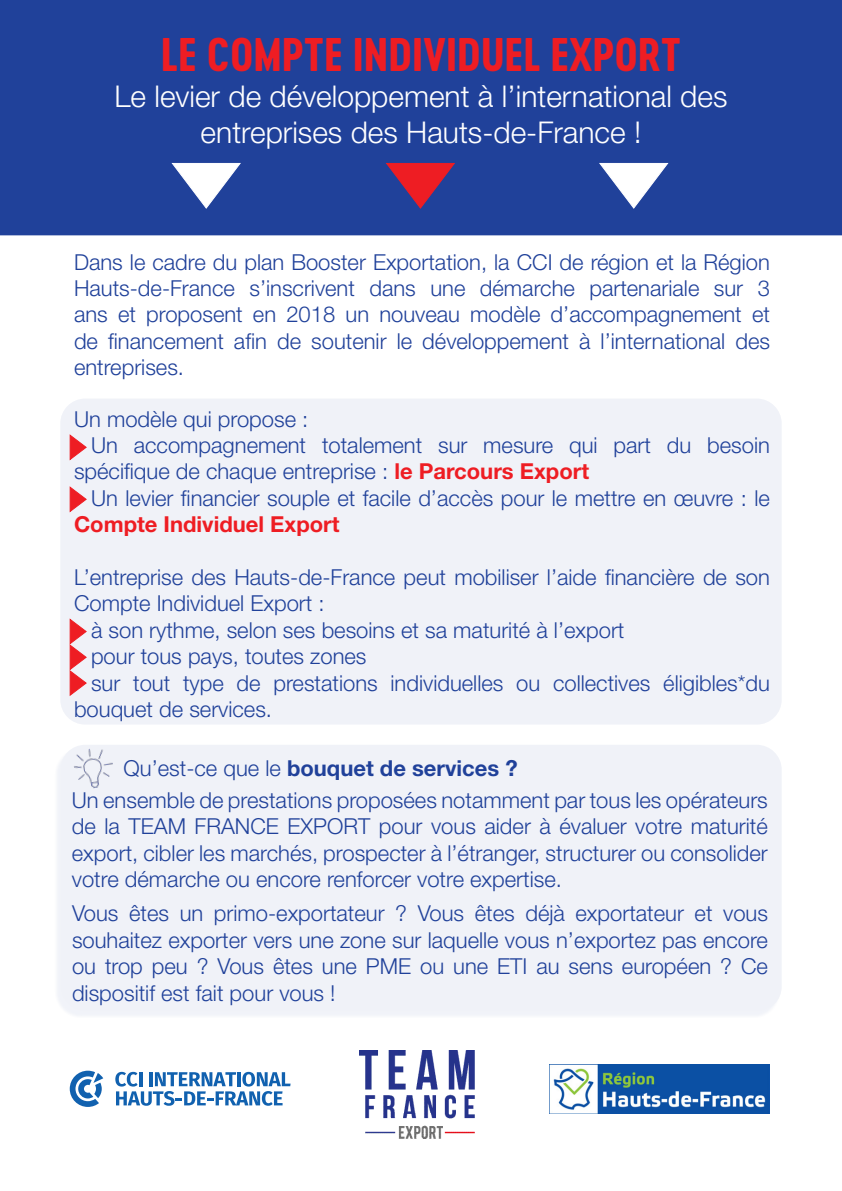
<style>
.page{position:relative;width:842px;height:1191px;background:#fff}
.page>*{position:absolute;margin:0;border:0;box-sizing:border-box;transform-origin:0 0}
.t1{font:44px "Cervo Neue Bold Neue";color:#ee1d23}
.t2{font:300 30px/36px "Helvetica Neue LT Std";color:#fff;text-align:center}
.t3{font:300 22px/26.4px "Helvetica Neue LT Std";color:#20419a}
.t4{font:700 22px "Helvetica Neue LT Std";color:#20419a}
.s1{font-weight:700;color:#ee1d23}
.s2{font-weight:300}
</style>
<div class="page">
<div style="left:0;top:0;width:842px;height:235px;background:#20419a"></div>
<div style="left:61px;top:399px;width:720px;height:324px;background:#f0f2f8;border-radius:24px"></div>
<div style="left:60px;top:398px;width:722px;height:326px;border:2px solid #20419a;border-radius:24px"></div>
<div style="left:54px;top:746px;width:727px;height:272px;background:#20419a;opacity:.9"></div>
<div style="left:61px;top:745px;width:720px;height:265px;background:#f0f2f8;border-radius:24px"></div>
<div style="left:60px;top:744px;width:722px;height:267px;border:2px solid #20419a;border-radius:24px"></div>
<svg style="left:385px;top:162px;width:70px;height:47px;background:#832f60"></svg>
<svg style="left:598px;top:162px;width:71px;height:47px"></svg>
<svg style="left:171px;top:162px;width:70px;height:47px"></svg>
<svg style="left:69px;top:434px;width:18px;height:27px"></svg>
<svg style="left:69px;top:486px;width:18px;height:27px"></svg>
<svg style="left:69px;top:618px;width:18px;height:78px"></svg>
<img style="left:72px;top:746px;width:44px;height:43px">
<img style="left:360px;top:1050px;width:115px;height:88px">
<img style="left:549px;top:1064px;width:221px;height:49px">
<svg style="left:70px;top:1070px;width:33px;height:37px"></svg>
<svg style="left:115px;top:1071px;width:176px;height:34px"></svg>
<p class="t1" style="left:161px;top:24px;width:521px">LE COMPTE INDIVIDUEL EXPORT</p>
<p class="t2" style="left:114px;top:78px;width:614px">Le levier de développement à l’international des entreprises des Hauts-de-France !</p>
<p class="t3" style="left:74px;top:248px;width:697px;text-align:justify">Dans le cadre du plan Booster Exportation, la CCI de région et la Région Hauts-de-France s’inscrivent dans une démarche partenariale sur 3 ans et proposent en 2018 un nouveau modèle d’accompagnement et de financement afin de soutenir le développement à l’international des entreprises.</p>
<p class="t3" style="left:74px;top:405px;width:236px">Un modèle qui propose :</p>
<p class="t3" style="left:74px;top:431px;width:697px;text-indent:17px">Un accompagnement totalement sur mesure qui part du besoin spécifique de chaque entreprise : <span class="s1">le Parcours Export</span></p>
<p class="t3" style="left:74px;top:484px;width:697px;text-indent:17px">Un levier financier souple et facile d’accès pour le mettre en œuvre : le<br><span class="s1">Compte Individuel Export</span></p>
<p class="t3" style="left:74px;top:563px;width:697px">L’entreprise des Hauts-de-France peut mobiliser l’aide financière de son<br>Compte Individuel Export :</p>
<p class="t3" style="left:91px;top:616px;width:535px">à son rythme, selon ses besoins et sa maturité à l’export</p>
<p class="t3" style="left:91px;top:642px;width:277px">pour tous pays, toutes zones</p>
<p class="t3" style="left:74px;top:669px;width:697px;text-indent:17px">sur tout type de prestations individuelles ou collectives éligibles*du bouquet de services.</p>
<p class="t4" style="left:124px;top:754px;width:396px"><span class="s2">Qu’est-ce que le</span> bouquet de services ?</p>
<p class="t3" style="left:72px;top:786px;width:697px;text-align:justify">Un ensemble de prestations proposées notamment par tous les opérateurs de la TEAM FRANCE EXPORT pour vous aider à évaluer votre maturité export, cibler les marchés, prospecter à l’étranger, structurer ou consolider votre démarche ou encore renforcer votre expertise.</p>
<p class="t3" style="left:72px;top:900px;width:697px;text-align:justify">Vous êtes un primo-exportateur ? Vous êtes déjà exportateur et vous souhaitez exporter vers une zone sur laquelle vous n’exportez pas encore ou trop peu ? Vous êtes une PME ou une ETI au sens européen ? Ce dispositif est fait pour vous !</p>
</div>
